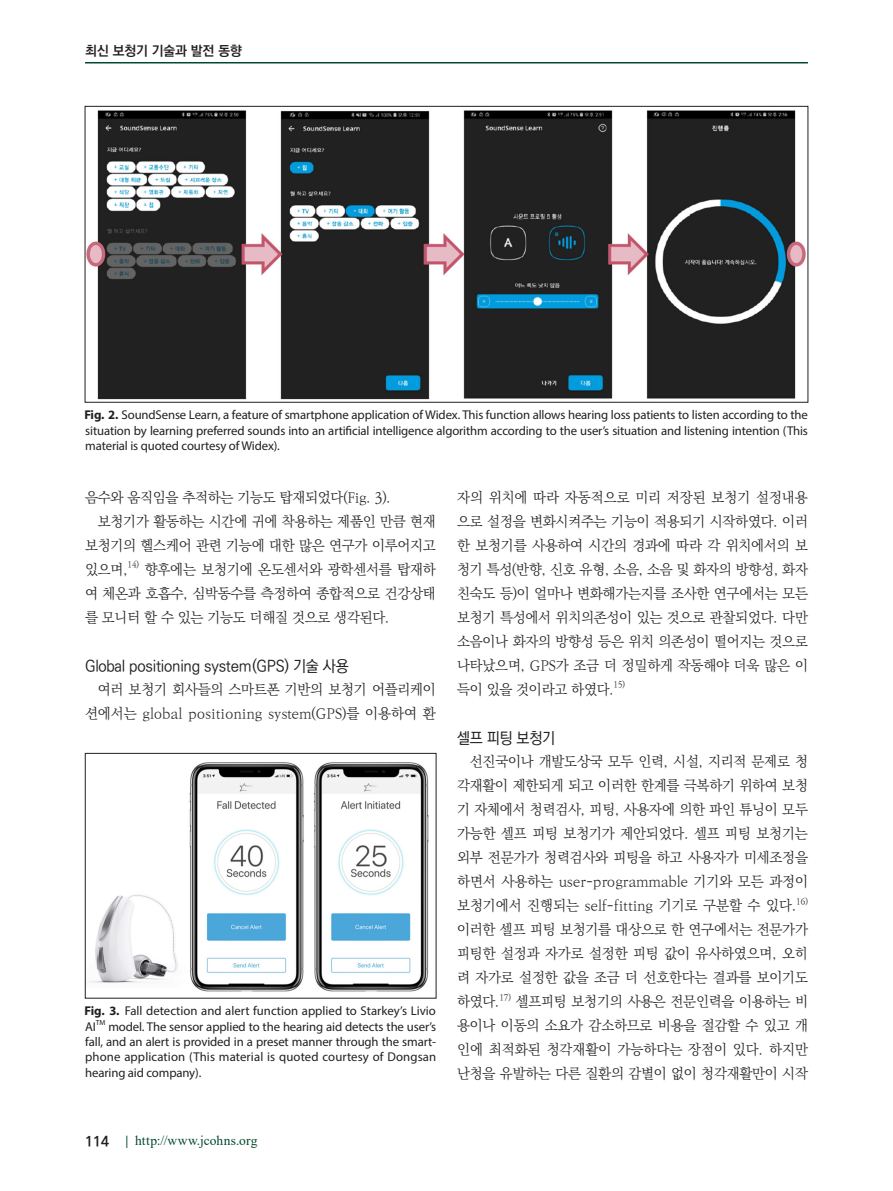
<style>
.page{position:relative;width:893px;height:1191px;background:#fff}
.page>*{position:absolute;margin:0;border:0;box-sizing:border-box;transform-origin:0 0}
.t1{font:500 15.75px "Ko Pub World Dotum";letter-spacing:-.015em;color:#231f20;scale:.95 1}
.t2{font:300 14.25px/24px "Ko Pub World Batang";letter-spacing:-.015em;color:#231f20;text-align:justify}
.t3{font:13.5px "Times New Roman";letter-spacing:.015em;color:#01492b}
.t4{font:700 13.5px "Ko Pub Dotum";letter-spacing:.005em;color:#231f20}
.t5{font:12.75px/15.3px "Myriad Pro";color:#231f20;text-align:justify}
.t6{font:300 8.25px "Ko Pub World Batang";letter-spacing:-.015em;color:#231f20}
.t7{font:7.5px "Myriad Pro";color:#231f20}
.s1{font-weight:700}
.s2{font-family:"Ko Pub World Dotum";font-weight:700;font-size:14.25px;color:#231f20}
</style>
<div class="page">
<hr style="left:85px;top:62px;width:723px;height:1px;background:#01492b">
<img style="left:87px;top:110px;width:719px;height:290px">
<img style="left:88px;top:762px;width:341px;height:230px">
<div style="left:85px;top:753px;width:351px;height:245px;border:1px solid #231f20"></div>
<p class="t4" style="left:85px;top:44px;width:158px">최신 보청기 기술과 발전 동향</p>
<p class="t5" style="left:84px;top:407px;width:725px"><span class="s1">Fig. 2.</span> SoundSense Learn, a feature of smartphone application of Widex. This function allows hearing loss patients to listen according to the situation by learning preferred sounds into an artificial intelligence algorithm according to the user’s situation and listening intention (This material is quoted courtesy of Widex).</p>
<p class="t2" style="left:85px;top:486px;width:307px">음수와 움직임을 추적하는 기능도 탑재되었다(Fig. 3).</p>
<p class="t2" style="left:98px;top:510px;width:340px">보청기가 활동하는 시간에 귀에 착용하는 제품인 만큼 현재</p>
<p class="t2" style="left:85px;top:534px;width:352px">보청기의 헬스케어 관련 기능에 대한 많은 연구가 이루어지고</p>
<p class="t2" style="left:85px;top:558px;width:44px">있으며,</p>
<p class="t6" style="left:128px;top:559px;width:13px">14)</p>
<p class="t2" style="left:85px;top:558px;width:352px;text-indent:60px">향후에는 보청기에 온도센서와 광학센서를 탑재하 여 체온과 호흡수, 심박동수를 측정하여 종합적으로 건강상태 를 모니터 할 수 있는 기능도 더해질 것으로 생각된다.</p>
<p class="t1" style="left:85px;top:655px;width:279px">Global positioning system(GPS) 기술 사용</p>
<p class="t2" style="left:85px;top:678px;width:352px;text-align:right">여러 보청기 회사들의 스마트폰 기반의 보청기 어플리케이 션에서는 global positioning system(GPS)를 이용하여 환</p>
<p class="t5" style="left:84px;top:1003px;width:353px"><span class="s1">Fig. 3.</span> Fall detection and alert function applied to Starkey’s Livio<br>AI</p>
<p class="t7" style="left:96px;top:1017px;width:11px">TM</p>
<p class="t5" style="left:85px;top:1018px;width:352px;text-indent:23px">model. The sensor applied to the hearing aid detects the user’s fall, and an alert is provided in a preset manner through the smart&shy;phone application (This material is quoted courtesy of Dongsan hearing aid company).</p>
<p class="t2" style="left:457px;top:486px;width:352px">자의 위치에 따라 자동적으로 미리 저장된 보청기 설정내용 으로 설정을 변화시켜주는 기능이 적용되기 시작하였다. 이러 한 보청기를 사용하여 시간의 경과에 따라 각 위치에서의 보 청기 특성(반향, 신호 유형, 소음, 소음 및 화자의 방향성, 화자 친숙도 등)이 얼마나 변화해가는지를 조사한 연구에서는 모든 보청기 특성에서 위치의존성이 있는 것으로 관찰되었다. 다만 소음이나 화자의 방향성 등은 위치 의존성이 떨어지는 것으로 나타났으며, GPS가 조금 더 정밀하게 작동해야 더욱 많은 이 득이 있을 것이라고 하였다.</p>
<p class="t6" style="left:614px;top:679px;width:13px">15)</p>
<p class="t1" style="left:457px;top:727px;width:105px">셀프 피팅 보청기</p>
<p class="t2" style="left:457px;top:750px;width:352px;text-indent:13px">선진국이나 개발도상국 모두 인력, 시설, 지리적 문제로 청 각재활이 제한되게 되고 이러한 한계를 극복하기 위하여 보청 기 자체에서 청력검사, 피팅, 사용자에 의한 파인 튜닝이 모두 가능한 셀프 피팅 보청기가 제안되었다. 셀프 피팅 보청기는 외부 전문가가 청력검사와 피팅을 하고 사용자가 미세조정을 하면서 사용하는 user-programmable 기기와 모든 과정이 보청기에서 진행되는 self-fitting 기기로 구분할 수 있다.</p>
<p class="t6" style="left:796px;top:895px;width:13px">16)</p>
<p class="t2" style="left:457px;top:918px;width:352px">이러한 셀프 피팅 보청기를 대상으로 한 연구에서는 전문가가 피팅한 설정과 자가로 설정한 피팅 값이 유사하였으며, 오히 려 자가로 설정한 값을 조금 더 선호한다는 결과를 보이기도 하였다.</p>
<p class="t6" style="left:499px;top:991px;width:13px">17)</p>
<p class="t2" style="left:457px;top:990px;width:352px;text-indent:59px">셀프피팅 보청기의 사용은 전문인력을 이용하는 비 용이나 이동의 소요가 감소하므로 비용을 절감할 수 있고 개 인에 최적화된 청각재활이 가능하다는 장점이 있다. 하지만 난청을 유발하는 다른 질환의 감별이 없이 청각재활만이 시작</p>
<p class="t3" style="left:85px;top:1130px;width:174px"><span class="s2">114</span> <span class="s1">|</span> http://www.jcohns.org</p>
</div>
